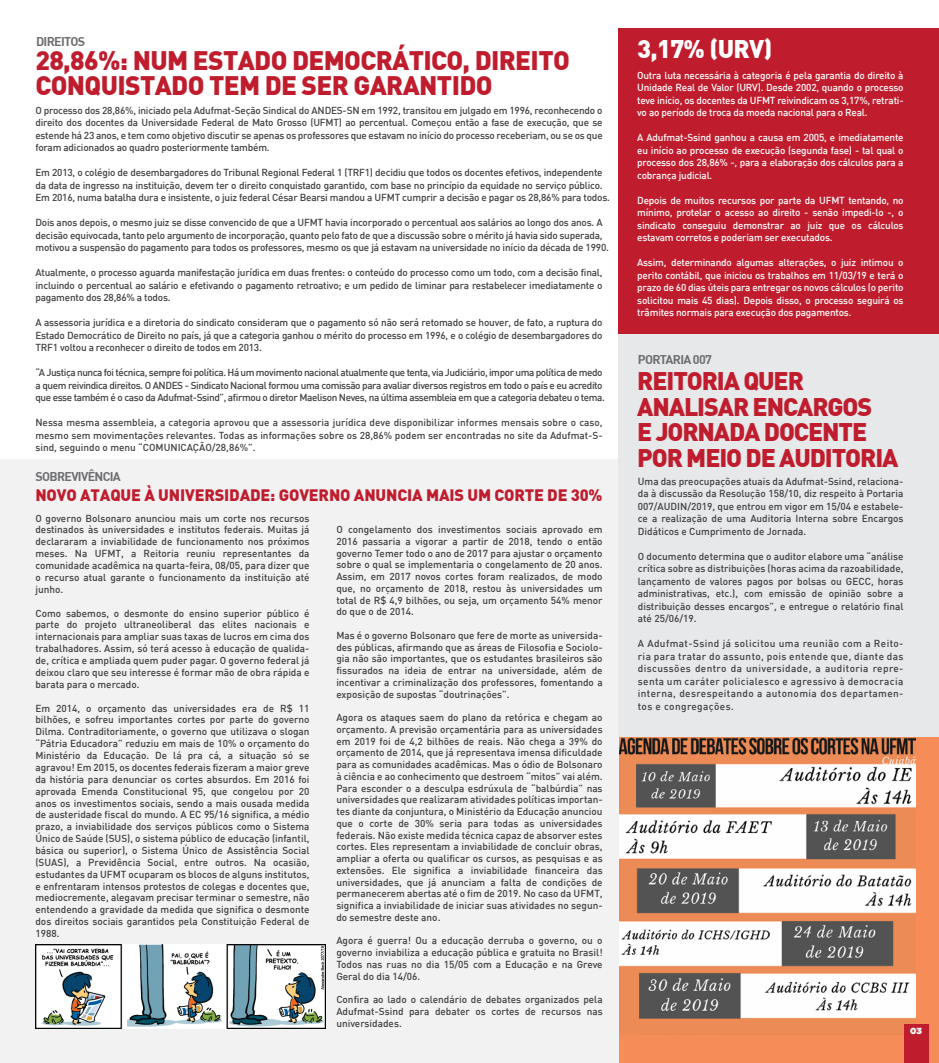
<style>
.page{position:relative;width:939px;height:1063px;background:#fff}
.page>*{position:absolute;margin:0;border:0;box-sizing:border-box;transform-origin:0 0}
.t1{font:900 26.25px/25.5px "DIN";letter-spacing:-.025em;color:#bf1d2d}
.t2{font:900 25px/25.5px "DIN";letter-spacing:-.045em;color:#bf1d2d}
.t3{font:900 25px "DIN";color:#fff}
.t4{font:900 16.25px "DIN";letter-spacing:-.01em;color:#bf1d2d}
.t5{font:700 12.5px "DIN";letter-spacing:-.055em;color:#6d6e71}
.t6{font:500 10px/11.8px "DIN";letter-spacing:-.02em;color:#414042;text-align:justify}
.t7{font:500 10px/12.5px "DIN";letter-spacing:-.02em;color:#fff;text-align:justify}
.t8{font:500 10px/12.5px "DIN";letter-spacing:-.04em;color:#414042}
.t9{font:8.75px "Gotham Ultra";color:#fff}
</style>
<div class="page">
<div style="left:619px;top:737px;width:320px;height:326px;background:#f68c58"></div>
<img style="left:619px;top:737px;width:297px;height:282px">
<div style="left:0;top:459px;width:619px;height:604px;background:#f2f2f3"></div>
<div style="left:619px;top:28px;width:320px;height:307px;background:#bf1d2d"></div>
<div style="left:619px;top:335px;width:320px;height:402px;background:#e7e8e9"></div>
<div style="left:904px;top:1024px;width:24px;height:39px;background:#bf1d2d"></div>
<img style="left:35px;top:944px;width:290px;height:84px">
<p class="t5" style="left:36px;top:33px;width:51px">DIREITOS</p>
<h1 class="t1" style="left:35px;top:46px;width:536px">28,86%: NUM ESTADO DEMOCRÁTICO, DIREITO<br>CONQUISTADO TEM DE SER GARANTIDO</h1>
<p class="t6" style="left:35px;top:104px;width:569px;line-height:12.5px">O processo dos 28,86%, iniciado pela Adufmat-Seção Sindical do ANDES-SN em 1992, transitou em julgado em 1996, reconhecendo o direito dos docentes da Universidade Federal de Mato Grosso (UFMT) ao percentual. Começou então a fase de execução, que se estende há 23 anos, e tem como objetivo discutir se apenas os professores que estavam no início do processo receberiam, ou se os que foram adicionados ao quadro posteriormente também.</p>
<p class="t6" style="left:35px;top:166px;width:576px;line-height:12.5px;text-align:left">Em 2013, o colégio de desembargadores do Tribunal Regional Federal 1 (TRF1) decidiu que todos os docentes efetivos, independente da data de ingresso na instituição, devem ter o direito conquistado garantido, com base no princípio da equidade no serviço público.<br>Em 2016, numa batalha dura e insistente, o juiz federal César Bearsi mandou a UFMT cumprir a decisão e pagar os 28,86% para todos.</p>
<p class="t6" style="left:35px;top:216px;width:575px;line-height:12.5px;text-align:left">Dois anos depois, o mesmo juiz se disse convencido de que a UFMT havia incorporado o percentual aos salários ao longo dos anos. A decisão equivocada, tanto pelo argumento de incorporação, quanto pelo fato de que a discussão sobre o mérito já havia sido superada, motivou a suspensão do pagamento para todos os professores, mesmo os que já estavam na universidade no início da década de 1990.</p>
<p class="t6" style="left:35px;top:266px;width:569px;line-height:12.5px">Atualmente, o processo aguarda manifestação jurídica em duas frentes: o conteúdo do processo como um todo, com a decisão final, incluindo o percentual ao salário e efetivando o pagamento retroativo; e um pedido de liminar para restabelecer imediatamente o pagamento dos 28,86% a todos.</p>
<p class="t6" style="left:35px;top:316px;width:569px;line-height:12.5px">A assessoria jurídica e a diretoria do sindicato consideram que o pagamento só não será retomado se houver, de fato, a ruptura do Estado Democrático de Direito no país, já que a categoria ganhou o mérito do processo em 1996, e o colégio de desembargadores do TRF1 voltou a reconhecer o direito de todos em 2013.</p>
<p class="t8" style="left:35px;top:366px;width:571px">“A Justiça nunca foi técnica, sempre foi política. Há um movimento nacional atualmente que tenta, via Judiciário, impor uma política de medo a quem reivindica direitos. O ANDES - Sindicato Nacional formou uma comissão para avaliar diversos registros em todo o país e eu acredito que esse também é o caso da Adufmat-Ssind”, afirmou o diretor Maelison Neves, na última assembleia em que a categoria debateu o tema.</p>
<p class="t6" style="left:35px;top:416px;width:569px;line-height:12.5px">Nessa mesma assembleia, a categoria aprovou que a assessoria jurídica deve disponibilizar informes mensais sobre o caso, mesmo sem movimentações relevantes. Todas as informações sobre os 28,86% podem ser encontradas no site da Adufmat-S&shy;sind, seguindo o menu “COMUNICAÇÃO/28,86%”.</p>
<p class="t5" style="left:35px;top:469px;width:87px">SOBREVIVÊNCIA</p>
<h3 class="t4" style="left:35px;top:484px;width:569px">NOVO ATAQUE À UNIVERSIDADE: GOVERNO ANUNCIA MAIS UM CORTE DE 30%</h3>
<p class="t6" style="left:35px;top:512px;width:276px">O governo Bolsonaro anunciou mais um corte nos recursos destinados às universidades e institutos federais. Muitas já declararam a inviabilidade de funcionamento nos próximos meses. Na UFMT, a Reitoria reuniu representantes da comunidade acadêmica na quarta-feira, 08/05, para dizer que o recurso atual garante o funcionamento da instituição até junho.</p>
<p class="t6" style="left:35px;top:607px;width:276px">Como sabemos, o desmonte do ensino superior público é parte do projeto ultraneoliberal das elites nacionais e internacionais para ampliar suas taxas de lucros em cima dos trabalhadores. Assim, só terá acesso à educação de qualida&shy;de, crítica e ampliada quem puder pagar. O governo federal já deixou claro que seu interesse é formar mão de obra rápida e barata para o mercado.</p>
<p class="t6" style="left:35px;top:702px;width:276px">Em 2014, o orçamento das universidades era de R$ 11 bilhões, e sofreu importantes cortes por parte do governo Dilma. Contraditoriamente, o governo que utilizava o slogan “Pátria Educadora” reduziu em mais de 10% o orçamento do Ministério da Educação. De lá pra cá, a situação só se agravou! Em 2015, os docentes federais fizeram a maior greve da história para denunciar os cortes absurdos. Em 2016 foi aprovada Emenda Constitucional 95, que congelou por 20 anos os investimentos sociais, sendo a mais ousada medida de austeridade fiscal do mundo. A EC 95/16 significa, a médio prazo, a inviabilidade dos serviços públicos como o Sistema Único de Saúde (SUS), o sistema público de educação (infantil, básica ou superior), o Sistema Único de Assistência Social (SUAS), a Previdência Social, entre outros. Na ocasião, estudantes da UFMT ocuparam os blocos de alguns institutos, e enfrentaram intensos protestos de colegas e docentes que, mediocremente, alegavam precisar terminar o semestre, não entendendo a gravidade da medida que significa o desmonte dos direitos sociais garantidos pela Constituição Federal de 1988.</p>
<p class="t6" style="left:336px;top:523px;width:268px">O congelamento dos investimentos sociais aprovado em 2016 passaria a vigorar a partir de 2018, tendo o então governo Temer todo o ano de 2017 para ajustar o orçamento sobre o qual se implementaria o congelamento de 20 anos.<br>Assim, em 2017 novos cortes foram realizados, de modo que, no orçamento de 2018, restou às universidades um total de R$ 4,9 bilhões, ou seja, um orçamento 54% menor do que o de 2014.</p>
<p class="t6" style="left:336px;top:629px;width:268px">Mas é o governo Bolsonaro que fere de morte as universida&shy;des públicas, afirmando que as áreas de Filosofia e Sociolo&shy;gia não são importantes, que os estudantes brasileiros são fissurados na ideia de entrar na universidade, além de incentivar a criminalização dos professores, fomentando a exposição de supostas “doutrinações”.</p>
<p class="t6" style="left:336px;top:711px;width:268px">Agora os ataques saem do plano da retórica e chegam ao orçamento. A previsão orçamentária para as universidades em 2019 foi de 4,2 bilhões de reais. Não chega a 39% do orçamento de 2014, que já representava imensa dificuldade para as comunidades acadêmicas. Mas o ódio de Bolsonaro à ciência e ao conhecimento que destroem “mitos” vai além.<br>Para esconder o a desculpa esdrúxula de “balbúrdia” nas universidades que realizaram atividades políticas importan&shy;tes diante da conjuntura, o Ministério da Educação anunciou que o corte de 30% seria para todas as universidades federais. Não existe medida técnica capaz de absorver estes cortes. Eles representam a inviabilidade de concluir obras, ampliar a oferta ou qualificar os cursos, as pesquisas e as extensões. Ele significa a inviabilidade financeira das universidades, que já anunciam a falta de condições de permanecerem abertas até o fim de 2019. No caso da UFMT, significa a inviabilidade de iniciar suas atividades no segun&shy;do semestre deste ano.</p>
<p class="t6" style="left:336px;top:935px;width:268px">Agora é guerra! Ou a educação derruba o governo, ou o governo inviabiliza a educação pública e gratuita no Brasil!<br>Todos nas ruas no dia 15/05 com a Educação e na Greve Geral do dia 14/06.</p>
<p class="t6" style="left:336px;top:993px;width:268px">Confira ao lado o calendário de debates organizados pela Adufmat-Ssind para debater os cortes de recursos nas universidades.</p>
<h2 class="t3" style="left:637px;top:32px;width:137px">3,17% (URV)</h2>
<p class="t7" style="left:637px;top:69px;width:268px">Outra luta necessária à categoria é pela garantia do direito à Unidade Real de Valor (URV). Desde 2002, quando o processo teve início, os docentes da UFMT reivindicam os 3,17%, retrati&shy;vo ao período de troca da moeda nacional para o Real.</p>
<p class="t7" style="left:637px;top:131px;width:268px">A Adufmat-Ssind ganhou a causa em 2005, e imediatamente eu início ao processo de execução (segunda fase) - tal qual o processo dos 28,86% -, para a elaboração dos cálculos para a cobrança judicial.</p>
<p class="t7" style="left:637px;top:194px;width:268px">Depois de muitos recursos por parte da UFMT tentando, no mínimo, protelar o acesso ao direito - senão impedi-lo -, o sindicato conseguiu demonstrar ao juiz que os cálculos estavam corretos e poderiam ser executados.</p>
<p class="t7" style="left:637px;top:256px;width:268px">Assim, determinando algumas alterações, o juiz intimou o perito contábil, que iniciou os trabalhos em 11/03/19 e terá o prazo de 60 dias úteis para entregar os novos cálculos (o perito solicitou mais 45 dias). Depois disso, o processo seguirá os trâmites normais para execução dos pagamentos.</p>
<p class="t5" style="left:638px;top:352px;width:76px">PORTARIA 007</p>
<h2 class="t2" style="left:637px;top:367px;width:263px">REITORIA QUER<br>ANALISAR ENCARGOS<br>E JORNADA DOCENTE<br>POR MEIO DE AUDITORIA</h2>
<p class="t6" style="left:638px;top:475px;width:267px;line-height:12.5px">Uma das preocupações atuais da Adufmat-Ssind, relaciona&shy;da à discussão da Resolução 158/10, diz respeito à Portaria 007/AUDIN/2019, que entrou em vigor em 15/04 e estabele&shy;ce a realização de uma Auditoria Interna sobre Encargos Didáticos e Cumprimento de Jornada.</p>
<p class="t6" style="left:638px;top:550px;width:267px;line-height:12.5px">O documento determina que o auditor elabore uma “análise crítica sobre as distribuições (horas acima da razoabilidade, lançamento de valores pagos por bolsas ou GECC, horas administrativas, etc.), com emissão de opinião sobre a distribuição desses encargos”, e entregue o relatório final até 25/06/19.</p>
<p class="t6" style="left:638px;top:637px;width:267px;line-height:12.5px">A Adufmat-Ssind já solicitou uma reunião com a Reito&shy;ria para tratar do assunto, pois entende que, diante das discussões dentro da universidade, a auditoria repre&shy;senta um caráter policialesco e agressivo à democracia interna, desrespeitando a autonomia dos departamen&shy;tos e congregações.</p>
<p class="t9" style="left:910px;top:1026px;width:13px">03</p>
</div>
